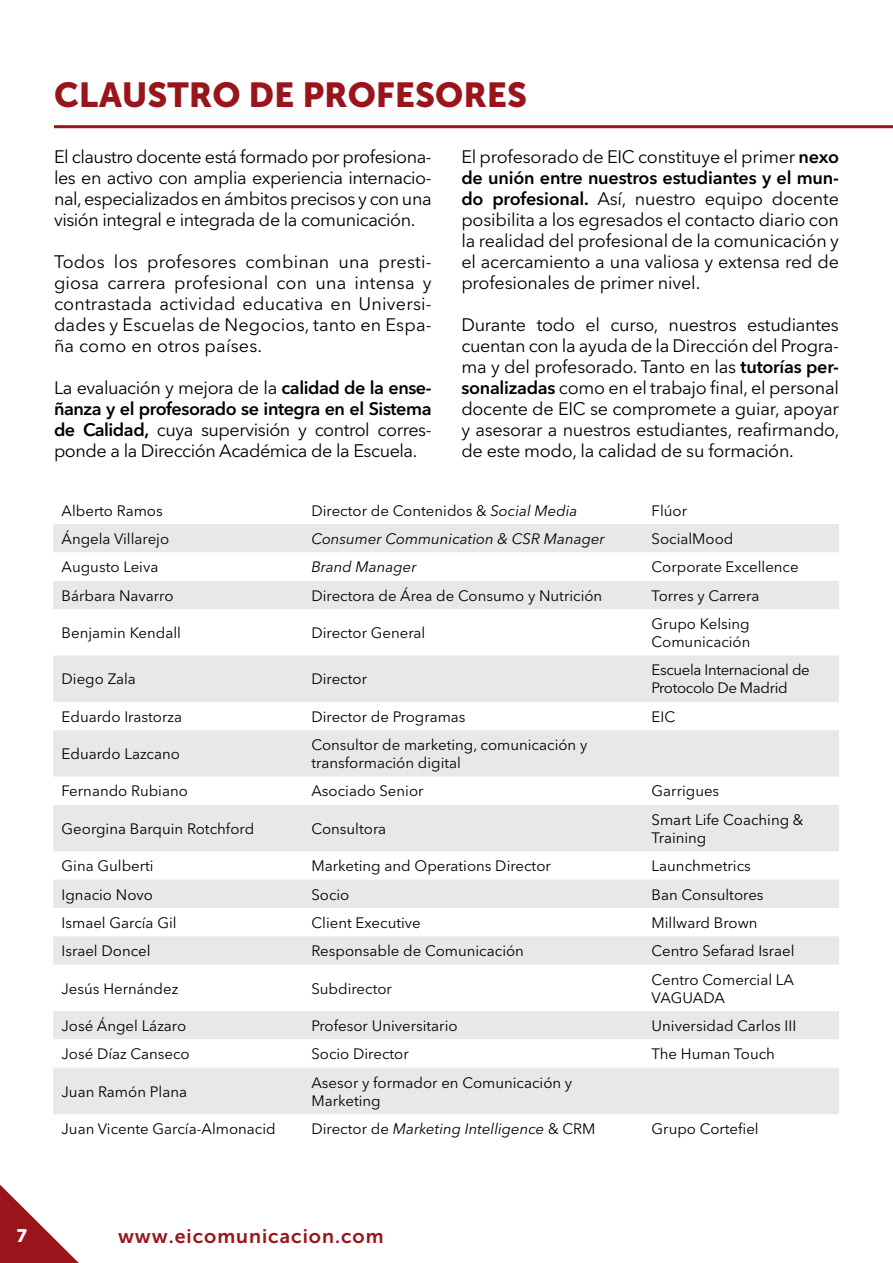
<style>
.page{position:relative;width:893px;height:1263px;background:#fff}
.page>*{position:absolute;margin:0;border:0;box-sizing:border-box;transform-origin:0 0}
.t1{font:34.5px "Museo Sans 900";color:#9a141c}
.t2{font:19.5px "Museo Sans 700";letter-spacing:.05em;color:#9a141c}
.t3{font:18px/21px "Avenir Next LT Pro";letter-spacing:-.015em;color:#000;text-align:justify}
.t4{font:18px "Museo Sans 900";color:#fff}
.t5{font:15px/18px "Avenir Next LT Pro";color:#000}
.t6{font:italic 15px "Avenir Next LT Pro";color:#000}
.t7{font:15px/18px "Avenir Next LT Pro";letter-spacing:-.025em;color:#000}
.s1{font-weight:600}
.s2{font-style:italic}
.s3{font-style:normal}
</style>
<div class="page">
<svg style="left:0;top:1185px;width:79px;height:78px"></svg>
<hr style="left:54px;top:125px;width:839px;height:3px;background:#9a141c">
<div style="left:53px;top:524px;width:786px;height:28px;background:#eae8e7"></div>
<svg style="left:53px;top:581px;width:786px;height:458px"></svg>
<svg style="left:53px;top:655px;width:786px;height:253px;fill:#eae8e7"></svg>
<div style="left:53px;top:936px;width:786px;height:29px;background:#eae8e7"></div>
<div style="left:53px;top:1068px;width:786px;height:46px;background:#eae8e7"></div>
<h1 class="t1" style="left:54px;top:75px;width:475px">CLAUSTRO DE PROFESORES</h1>
<p class="t3" style="left:54px;top:146px;width:379px">El claustro docente está formado por profesiona&shy;les en activo con amplia experiencia internacio&shy;nal, especializados en ámbitos precisos y con una visión integral e integrada de la comunicación.</p>
<p class="t3" style="left:54px;top:251px;width:379px">Todos los profesores combinan una presti&shy;giosa carrera profesional con una intensa y contrastada actividad educativa en Universi&shy;dades y Escuelas de Negocios, tanto en Espa&shy;ña como en otros países.</p>
<p class="t3" style="left:54px;top:377px;width:379px">La evaluación y mejora de la <span class="s1">calidad de la ense&shy;ñanza y el profesorado se integra en el Sistema de Calidad,</span> cuya supervisión y control corres&shy;ponde a la Dirección Académica de la Escuela.</p>
<p class="t3" style="left:461px;top:146px;width:379px">El profesorado de EIC constituye el primer <span class="s1">nexo de unión entre nuestros estudiantes y el mun&shy;do profesional.</span> Así, nuestro equipo docente posibilita a los egresados el contacto diario con la realidad del profesional de la comunicación y el acercamiento a una valiosa y extensa red de profesionales de primer nivel.</p>
<p class="t3" style="left:461px;top:314px;width:380px">Durante todo el curso, nuestros estudiantes cuentan con la ayuda de la Dirección del Progra&shy;ma y del profesorado. Tanto en las <span class="s1">tutorías per&shy;sonalizadas</span> como en el trabajo final, el personal docente de EIC se compromete a guiar, apoyar y asesorar a nuestros estudiantes, reafirmando, de este modo, la calidad de su formación.</p>
<p class="t5" style="left:62px;top:501px;width:103px">Alberto Ramos</p>
<p class="t5" style="left:311px;top:501px;width:268px">Director de Contenidos &amp; <span class="s2">Social Media</span></p>
<p class="t5" style="left:652px;top:501px;width:37px">Flúor</p>
<p class="t5" style="left:62px;top:530px;width:109px">Ángela Villarejo</p>
<p class="t6" style="left:311px;top:530px;width:295px">Consumer Communication &amp; CSR Manager</p>
<p class="t5" style="left:652px;top:530px;width:83px">SocialMood</p>
<p class="t5" style="left:62px;top:558px;width:98px">Augusto Leiva</p>
<p class="t6" style="left:311px;top:558px;width:107px">Brand Manager</p>
<p class="t5" style="left:652px;top:558px;width:149px">Corporate Excellence</p>
<p class="t5" style="left:62px;top:586px;width:113px">Bárbara Navarro</p>
<p class="t5" style="left:311px;top:586px;width:292px">Directora de Área de Consumo y Nutrición</p>
<p class="t5" style="left:652px;top:586px;width:109px">Torres y Carrera</p>
<p class="t5" style="left:62px;top:624px;width:121px">Benjamin Kendall</p>
<p class="t5" style="left:311px;top:624px;width:115px">Director General</p>
<p class="t5" style="left:652px;top:615px;width:100px">Grupo Kelsing<br>Comunicación</p>
<p class="t5" style="left:62px;top:670px;width:76px">Diego Zala</p>
<p class="t5" style="left:311px;top:670px;width:57px">Director</p>
<p class="t7" style="left:652px;top:661px;width:160px">Escuela Internacional de<br>Protocolo De Madrid</p>
<p class="t5" style="left:62px;top:707px;width:122px">Eduardo Irastorza</p>
<p class="t5" style="left:311px;top:707px;width:156px">Director de Programas</p>
<p class="t5" style="left:652px;top:707px;width:25px">EIC</p>
<p class="t5" style="left:62px;top:745px;width:120px">Eduardo Lazcano</p>
<p class="t5" style="left:311px;top:736px;width:277px">Consultor de marketing, comunicación y transformación digital</p>
<p class="t5" style="left:62px;top:782px;width:128px">Fernando Rubiano</p>
<p class="t5" style="left:311px;top:782px;width:114px">Asociado Senior</p>
<p class="t5" style="left:652px;top:782px;width:69px">Garrigues</p>
<p class="t5" style="left:62px;top:819px;width:194px">Georgina Barquin Rotchford</p>
<p class="t5" style="left:311px;top:819px;width:76px">Consultora</p>
<p class="t5" style="left:652px;top:810px;width:153px">Smart Life Coaching &amp;<br>Training</p>
<p class="t5" style="left:62px;top:857px;width:93px">Gina Gulberti</p>
<p class="t5" style="left:311px;top:857px;width:241px">Marketing and Operations Director</p>
<p class="t5" style="left:652px;top:857px;width:101px">Launchmetrics</p>
<p class="t5" style="left:62px;top:885px;width:93px">Ignacio Novo</p>
<p class="t5" style="left:311px;top:885px;width:40px">Socio</p>
<p class="t5" style="left:652px;top:885px;width:113px">Ban Consultores</p>
<p class="t5" style="left:62px;top:913px;width:116px">Ismael García Gil</p>
<p class="t5" style="left:311px;top:913px;width:111px">Client Executive</p>
<p class="t5" style="left:652px;top:913px;width:107px">Millward Brown</p>
<p class="t5" style="left:62px;top:942px;width:90px">Israel Doncel</p>
<p class="t5" style="left:311px;top:942px;width:214px">Responsable de Comunicación</p>
<p class="t5" style="left:652px;top:942px;width:144px">Centro Sefarad Israel</p>
<p class="t5" style="left:62px;top:979px;width:118px">Jesús Hernández</p>
<p class="t5" style="left:311px;top:979px;width:82px">Subdirector</p>
<p class="t5" style="left:652px;top:970px;width:144px">Centro Comercial LA<br>VAGUADA</p>
<p class="t5" style="left:62px;top:1017px;width:126px">José Ángel Lázaro</p>
<p class="t5" style="left:311px;top:1017px;width:148px">Profesor Universitario</p>
<p class="t5" style="left:652px;top:1017px;width:146px">Universidad Carlos III</p>
<p class="t5" style="left:62px;top:1045px;width:130px">José Díaz Canseco</p>
<p class="t5" style="left:311px;top:1045px;width:99px">Socio Director</p>
<p class="t5" style="left:652px;top:1045px;width:125px">The Human Touch</p>
<p class="t5" style="left:62px;top:1082px;width:127px">Juan Ramón Plana</p>
<p class="t5" style="left:311px;top:1073px;width:262px">Asesor y formador en Comunicación y<br>Marketing</p>
<p class="t5" style="left:62px;top:1120px;width:216px">Juan Vicente García-Almonacid</p>
<p class="t6" style="left:311px;top:1120px;width:286px"><span class="s3">Director de</span> Marketing Intelligence <span class="s3">&amp; CRM</span></p>
<p class="t5" style="left:652px;top:1120px;width:109px">Grupo Cortefiel</p>
<p class="t4" style="left:17px;top:1226px;width:12px">7</p>
<p class="t2" style="left:118px;top:1226px;width:267px">www.eicomunicacion.com</p>
</div>
